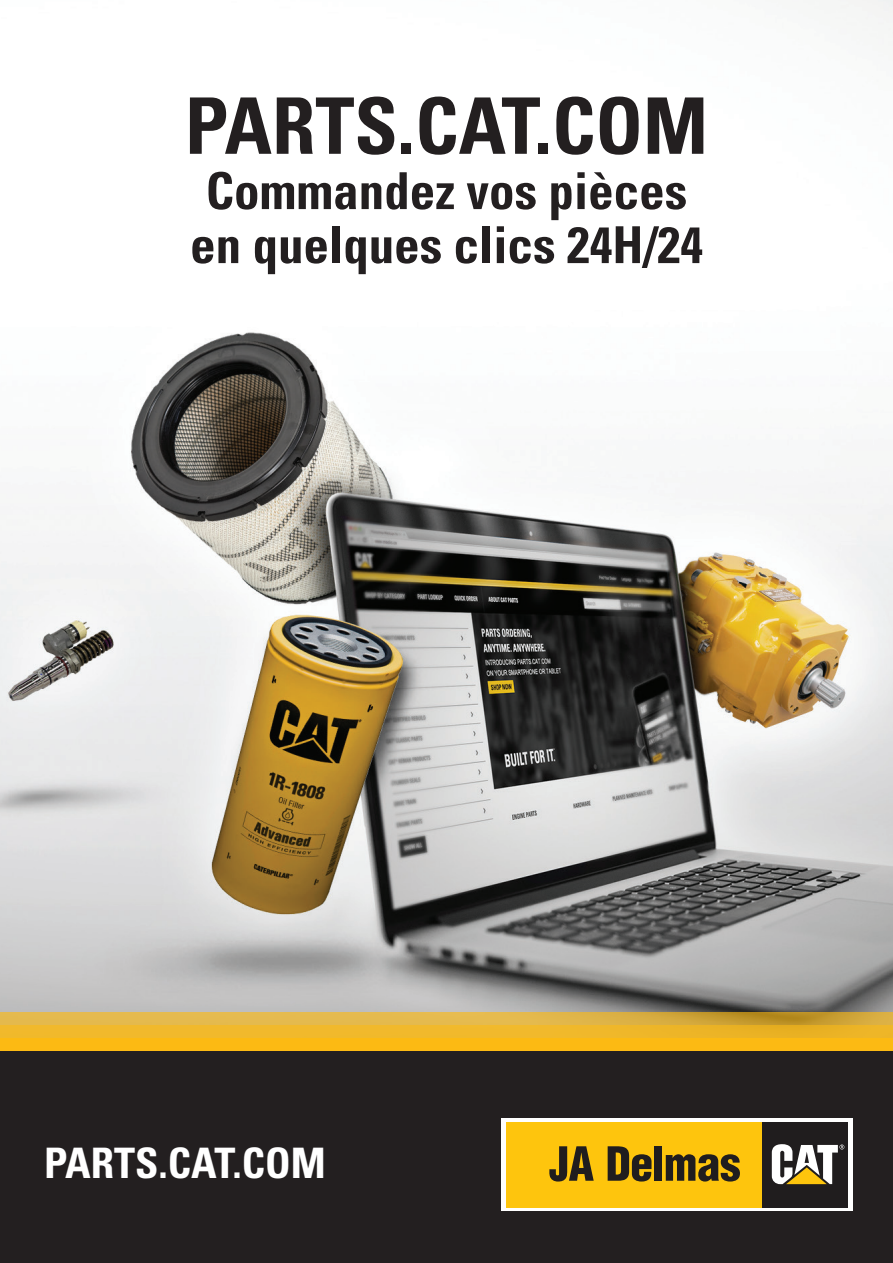
<style>
.page{position:relative;width:893px;height:1263px;background:#fff}
.page>*{position:absolute;margin:0;border:0;box-sizing:border-box;transform-origin:0 0}
.t1{font:700 condensed 78px "Univers LT Std";color:#231f20}
.t2{font:700 condensed 51px/54px "Univers LT Std";color:#231f20;text-align:center}
.t3{font:700 condensed 42px "Univers LT Std";color:#fff}
</style>
<div class="page">
<img style="left:0;top:0;width:893px;height:1012px">
<div style="left:0;top:1050px;width:893px;height:213px;background:#231f20"></div>
<div style="left:0;top:1038px;width:893px;height:12px;background:#fcba13"></div>
<div style="left:0;top:1025px;width:893px;height:13px;background:#f1b92c"></div>
<svg style="left:0;top:1012px;width:893px;height:13px;background:#dcb145"></svg>
<div style="left:501px;top:1118px;width:352px;height:93px;background:#fff"></div>
<div style="left:506px;top:1122px;width:256px;height:85px;background:#fec50d"></div>
<div style="left:762px;top:1122px;width:85px;height:85px;background:#201d1e"></div>
<svg style="left:772px;top:1144px;width:72px;height:40px"></svg>
<svg style="left:549px;top:1146px;width:45px;height:35px"></svg>
<svg style="left:608px;top:1146px;width:44px;height:35px"></svg>
<div style="left:654px;top:1146px;width:7px;height:35px;background:#201d1e"></div>
<svg style="left:666px;top:1154px;width:74px;height:27px"></svg>
<h1 class="t1" style="left:185px;top:78px;width:525px">PARTS.CAT.COM</h1>
<p class="t2" style="left:190px;top:164px;width:514px">Commandez vos pièces en quelques clics 24H/24</p>
<p class="t3" style="left:44px;top:1137px;width:283px">PARTS.CAT.COM</p>
</div>
